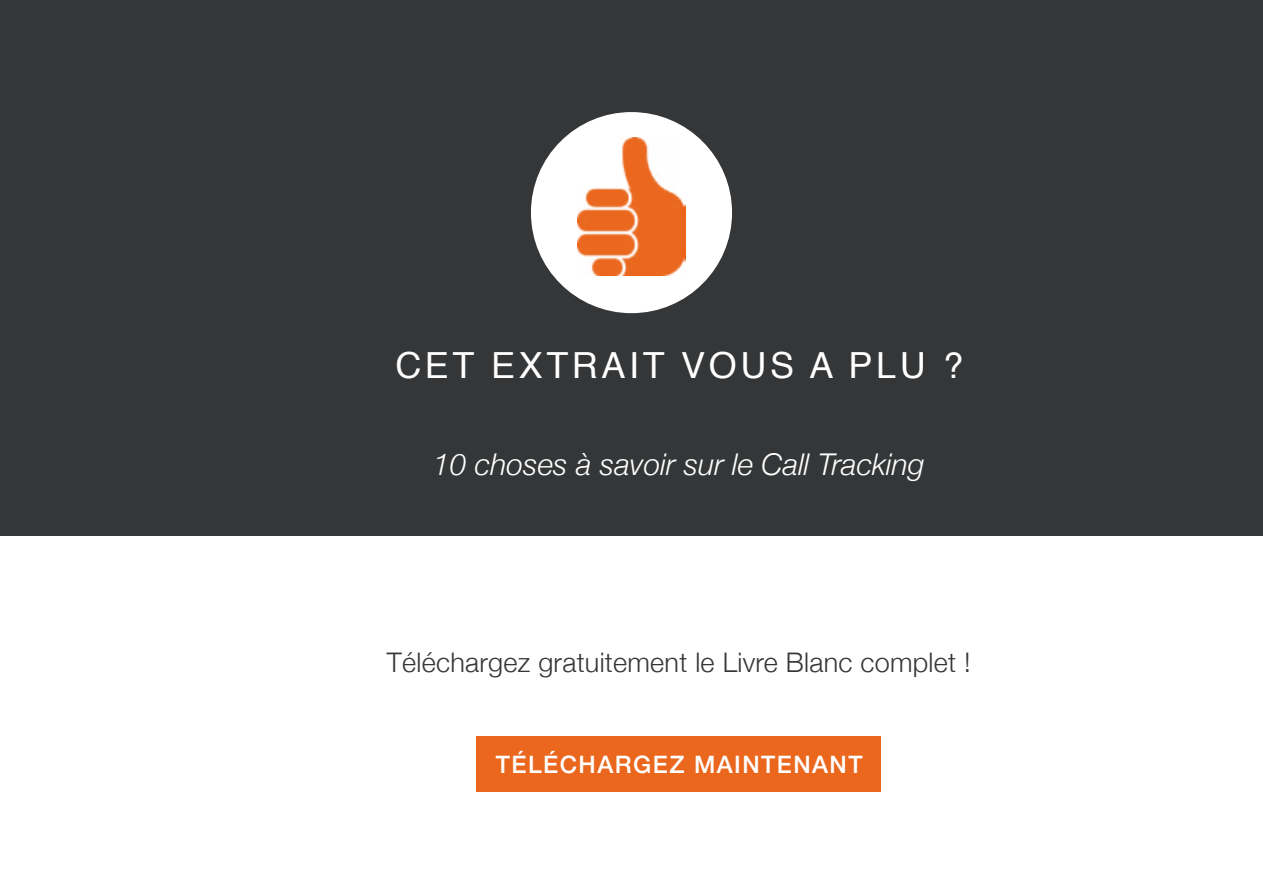
<style>
.page{position:relative;width:1263px;height:893px;background:#fff}
.page>*{position:absolute;margin:0;border:0;box-sizing:border-box;transform-origin:0 0}
.t1{font:36px "Helvetica";letter-spacing:.1em;color:#fff}
.t2{font:italic 300 30px "Helvetica Neue";color:#fff}
.t3{font:300 27px "Helvetica Neue";letter-spacing:.01em;color:#343638}
.t4{font:500 24px "Helvetica Neue";letter-spacing:.06em;color:#fff}
</style>
<div class="page">
<div style="left:0;top:0;width:1263px;height:536px;background:#343638"></div>
<div style="left:531px;top:112px;width:201px;height:201px;background:#fff;border-radius:50%"></div>
<img style="left:578px;top:138px;width:107px;height:138px">
<div style="left:476px;top:737px;width:405px;height:55px;background:#ea671d"></div>
<h1 class="t1" style="left:395px;top:337px;width:569px">CET EXTRAIT VOUS A PLU ?</h1>
<p class="t2" style="left:433px;top:441px;width:493px">10 choses à savoir sur le Call Tracking</p>
<p class="t3" style="left:387px;top:640px;width:585px">Téléchargez gratuitement le Livre Blanc complet !</p>
<p class="t4" style="left:496px;top:745px;width:368px">TÉLÉCHARGEZ MAINTENANT</p>
</div>
